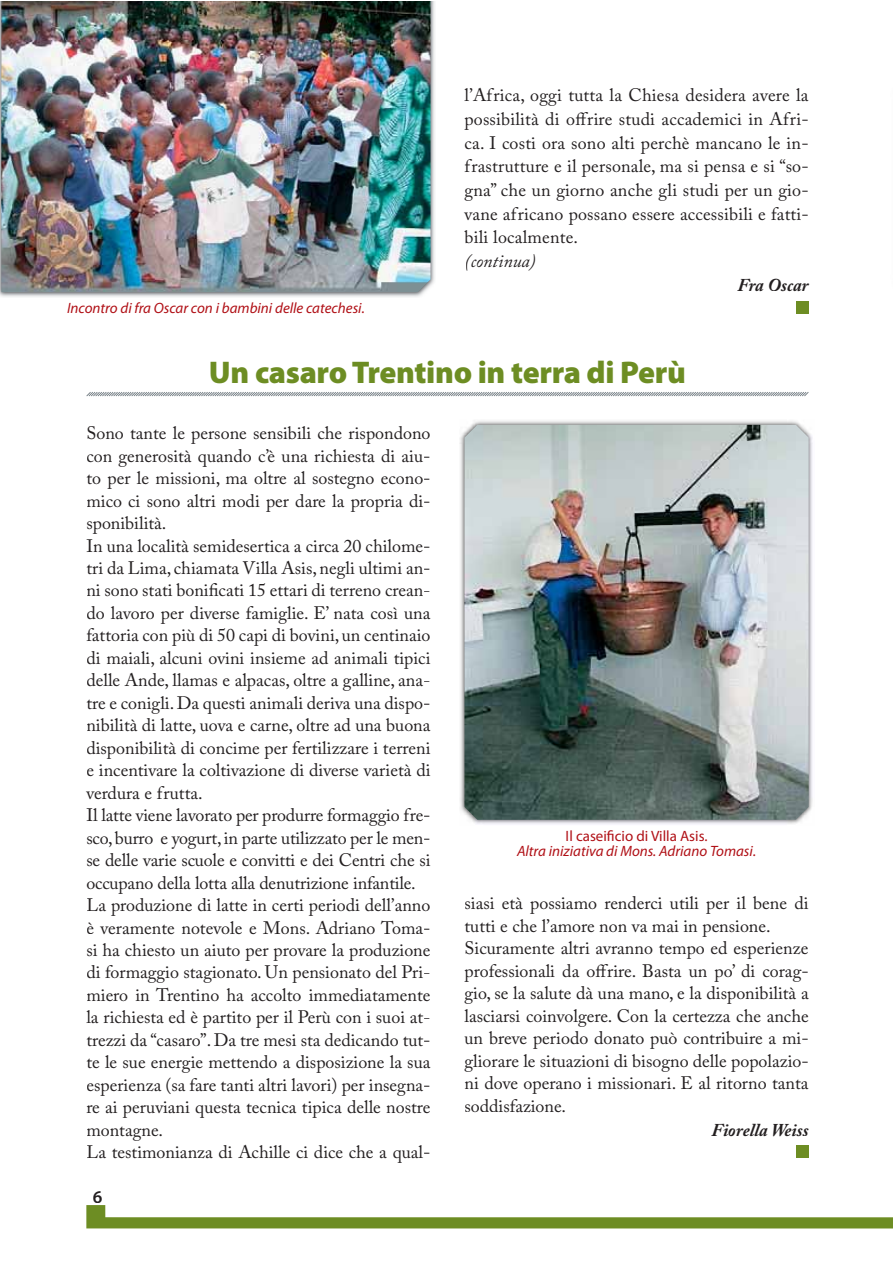
<style>
.page{position:relative;width:893px;height:1263px;background:#fff}
.page>*{position:absolute;margin:0;border:0;box-sizing:border-box;transform-origin:0 0}
.t1{font:900 31.5px "Myriad Pro";letter-spacing:-.01em;color:#6d8d23}
.t2{font:18px/22.5px "Adobe Caslon Pro";color:#231f20}
.t3{font:italic 700 18px "Adobe Caslon Pro";color:#231f20}
.t4{font:italic 18px "Adobe Caslon Pro";color:#231f20}
.t5{font:600 18px "Myriad Pro";color:#231f20}
.t6{font:italic 15px "Myriad Pro";color:#b01016}
.t7{font:15px "Myriad Pro";color:#b01016}
</style>
<div class="page">
<svg style="left:86px;top:1205px;width:806px;height:23px"></svg>
<img style="left:0;top:2px;width:435px;height:295px">
<img style="left:1px;top:2px;width:429px;height:290px">
<svg style="left:86px;top:392px;width:722px;height:4px;background:#b2b8bb"></svg>
<img style="left:459px;top:420px;width:354px;height:404px">
<img style="left:464px;top:425px;width:344px;height:395px">
<div style="left:795px;top:1145px;width:13px;height:13px;background:#6d8d23"></div>
<div style="left:795px;top:301px;width:13px;height:13px;background:#6d8d23"></div>
<p class="t6" style="left:67px;top:302px;width:299px">Incontro di fra Oscar con i bambini delle catechesi.</p>
<p class="t2" style="left:464px;top:86px;width:345px;line-height:23.7px;text-align:justify">l’Africa, oggi tutta la Chiesa desidera avere la possibilità di offrire studi accademici in Afri&shy;ca. I costi ora sono alti perchè mancano le in&shy;frastrutture e il personale, ma si pensa e si “so&shy;gna” che un giorno anche gli studi per un gio&shy;vane africano possano essere accessibili e fatti&shy;bili localmente.</p>
<p class="t4" style="left:464px;top:254px;width:73px">(continua)</p>
<p class="t3" style="left:737px;top:274px;width:73px">Fra Oscar</p>
<h1 class="t1" style="left:209px;top:354px;width:478px">Un casaro Trentino in terra di Perù</h1>
<p class="t2" style="left:86px;top:424px;width:346px">Sono tante le persone sensibili che rispondono con generosità quando c’è una richiesta di aiu&shy;to per le missioni, ma oltre al sostegno econo&shy;mico ci sono altri modi per dare la propria di&shy;sponibilità.<br>In una località semidesertica a circa 20 chilome&shy;tri da Lima, chiamata Villa Asis, negli ultimi an&shy;ni sono stati bonificati 15 ettari di terreno crean&shy;do lavoro per diverse famiglie. E’ nata così una fattoria con più di 50 capi di bovini, un centinaio di maiali, alcuni ovini insieme ad animali tipici delle Ande, llamas e alpacas, oltre a galline, ana&shy;tre e conigli. Da questi animali deriva una dispo&shy;nibilità di latte, uova e carne, oltre ad una buona disponibilità di concime per fertilizzare i terreni e incentivare la coltivazione di diverse varietà di verdura e frutta.<br>Il latte viene lavorato per produrre formaggio fre&shy;sco, burro e yogurt, in parte utilizzato per le men&shy;se delle varie scuole e convitti e dei Centri che si occupano della lotta alla denutrizione infantile.<br>La produzione di latte in certi periodi dell’anno è veramente notevole e Mons. Adriano Toma&shy;si ha chiesto un aiuto per provare la produzione di formaggio stagionato. Un pensionato del Pri&shy;miero in Trentino ha accolto immediatamente la richiesta ed è partito per il Perù con i suoi at&shy;trezzi da “casaro”. Da tre mesi sta dedicando tut&shy;te le sue energie mettendo a disposizione la sua esperienza (sa fare tanti altri lavori) per insegna&shy;re ai peruviani questa tecnica tipica delle nostre montagne.<br>La testimonianza di Achille ci dice che a qual-</p>
<p class="t5" style="left:93px;top:1186px;width:11px">6</p>
<p class="t7" style="left:565px;top:831px;width:143px">Il caseificio di Villa Asis.</p>
<p class="t6" style="left:517px;top:845px;width:241px">Altra iniziativa di Mons. Adriano Tomasi.</p>
<p class="t2" style="left:464px;top:894px;width:346px">siasi età possiamo renderci utili per il bene di tutti e che l’amore non va mai in pensione.<br>Sicuramente altri avranno tempo ed esperienze professionali da offrire. Basta un po’ di corag&shy;gio, se la salute dà una mano, e la disponibilità a lasciarsi coinvolgere. Con la certezza che anche un breve periodo donato può contribuire a mi&shy;gliorare le situazioni di bisogno delle popolazio&shy;ni dove operano i missionari. E al ritorno tanta soddisfazione.</p>
<p class="t3" style="left:711px;top:1119px;width:99px">Fiorella Weiss</p>
</div>
